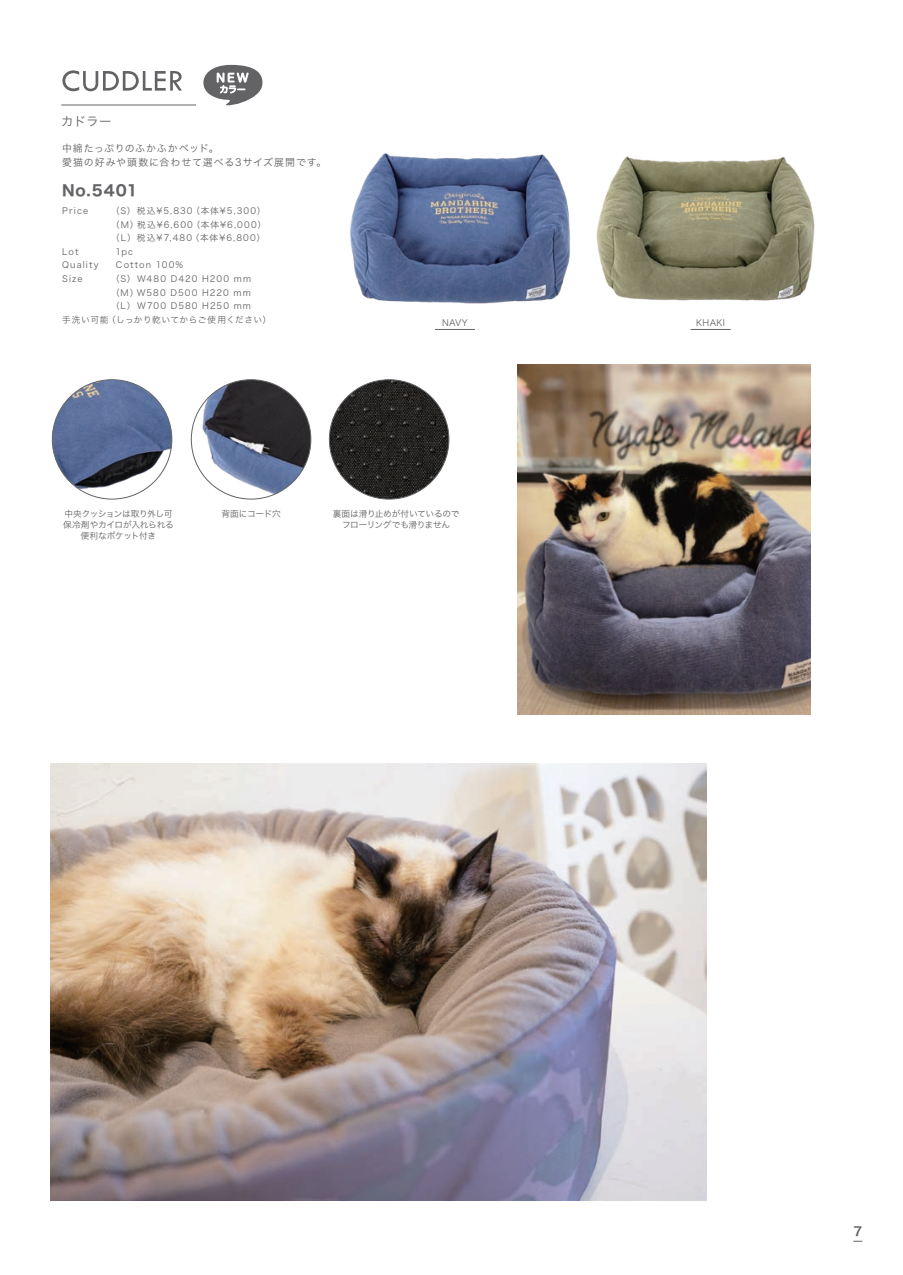
<style>
.page{position:relative;width:903px;height:1275px;background:#fff}
.page>*{position:absolute;margin:0;border:0;box-sizing:border-box;transform-origin:0 0}
.t1{font:14.88px "Hiragino Sans W7";letter-spacing:.065em;color:#636366}
.t2{font:12.42px "Hira Kaku Pro W3";color:#636366}
.t3{font:12.42px "Hira Kaku Pro W6";color:#636366}
.t4{font:9.97px/13.7px "Hira Kaku Pro W3";letter-spacing:.095em;color:#636366}
.t5{font:8.75px "Hiragino Sans W3";letter-spacing:.12em;color:#636366}
.t6{font:8.75px/11.2px "Hira Kaku Pro W3";letter-spacing:-.03em;color:#636366;text-align:center}
.t7{font:8.75px "Hiragino Sans W3";letter-spacing:.05em;color:#636366}
.t8{font:8.75px "Hiragino Sans W3";letter-spacing:.14em;color:#636366}
</style>
<div class="page">
<hr style="left:61px;top:105px;width:135px;height:1px;background:#636366">
<img style="left:350px;top:153px;width:220px;height:151px">
<img style="left:596px;top:156px;width:219px;height:145px">
<img style="left:191px;top:380px;width:120px;height:119px;border-radius:60px">
<img style="left:329px;top:380px;width:120px;height:119px;border-radius:60px">
<img style="left:52px;top:380px;width:120px;height:119px;border-radius:60px">
<hr style="left:691px;top:329px;width:39px;height:1px;background:#636366">
<hr style="left:435px;top:329px;width:40px;height:1px;background:#636366">
<svg style="left:62px;top:70px;width:120px;height:21px"></svg>
<svg style="left:203px;top:65px;width:60px;height:40px"></svg>
<img style="left:50px;top:763px;width:656px;height:437px">
<img style="left:518px;top:365px;width:292px;height:350px">
<h2 class="t2" style="left:61px;top:110px;width:52px">カドラー</h2>
<p class="t4" style="left:62px;top:141px;width:266px">中綿たっぷりのふかふかベッド。<br>愛猫の好みや頭数に合わせて選べる3サイズ展開です。</p>
<h1 class="t1" style="left:62px;top:179px;width:77px">No.5401</h1>
<p class="t5" style="left:62px;top:203px;width:28px">Price</p>
<p class="t5" style="left:111px;top:203px;width:156px">（S）税込¥5,830（本体¥5,300）</p>
<p class="t8" style="left:111px;top:216px;width:156px">（M）税込¥6,600（本体¥6,000）</p>
<p class="t5" style="left:111px;top:230px;width:155px">（L）税込¥7,480（本体¥6,800）</p>
<p class="t5" style="left:62px;top:244px;width:73px">Lot　　　 1pc</p>
<p class="t5" style="left:62px;top:257px;width:38px">Quality</p>
<p class="t5" style="left:116px;top:257px;width:69px">Cotton 100%</p>
<p class="t5" style="left:62px;top:271px;width:22px">Size</p>
<p class="t5" style="left:111px;top:271px;width:141px">（S）W480 D420 H200 mm</p>
<p class="t5" style="left:111px;top:285px;width:141px">（M）W580 D500 H220 mm</p>
<p class="t5" style="left:111px;top:298px;width:141px">（L）W700 D580 H250 mm</p>
<p class="t7" style="left:62px;top:312px;width:210px">手洗い可能（しっかり乾いてからご使用ください）</p>
<p class="t6" style="left:442px;top:316px;width:27px">NAVY</p>
<p class="t6" style="left:696px;top:316px;width:30px">KHAKI</p>
<p class="t6" style="left:63px;top:507px;width:112px">中央クッションは取り外し可保冷剤やカイロが入れられる便利なポケット付き</p>
<p class="t6" style="left:221px;top:507px;width:61px">背面にコード穴</p>
<p class="t6" style="left:333px;top:507px;width:128px">裏面は滑り止めが付いているのでフローリングでも滑りません</p>
<h2 class="t3" style="left:853px;top:1220px;width:10px">7</h2>
</div>
